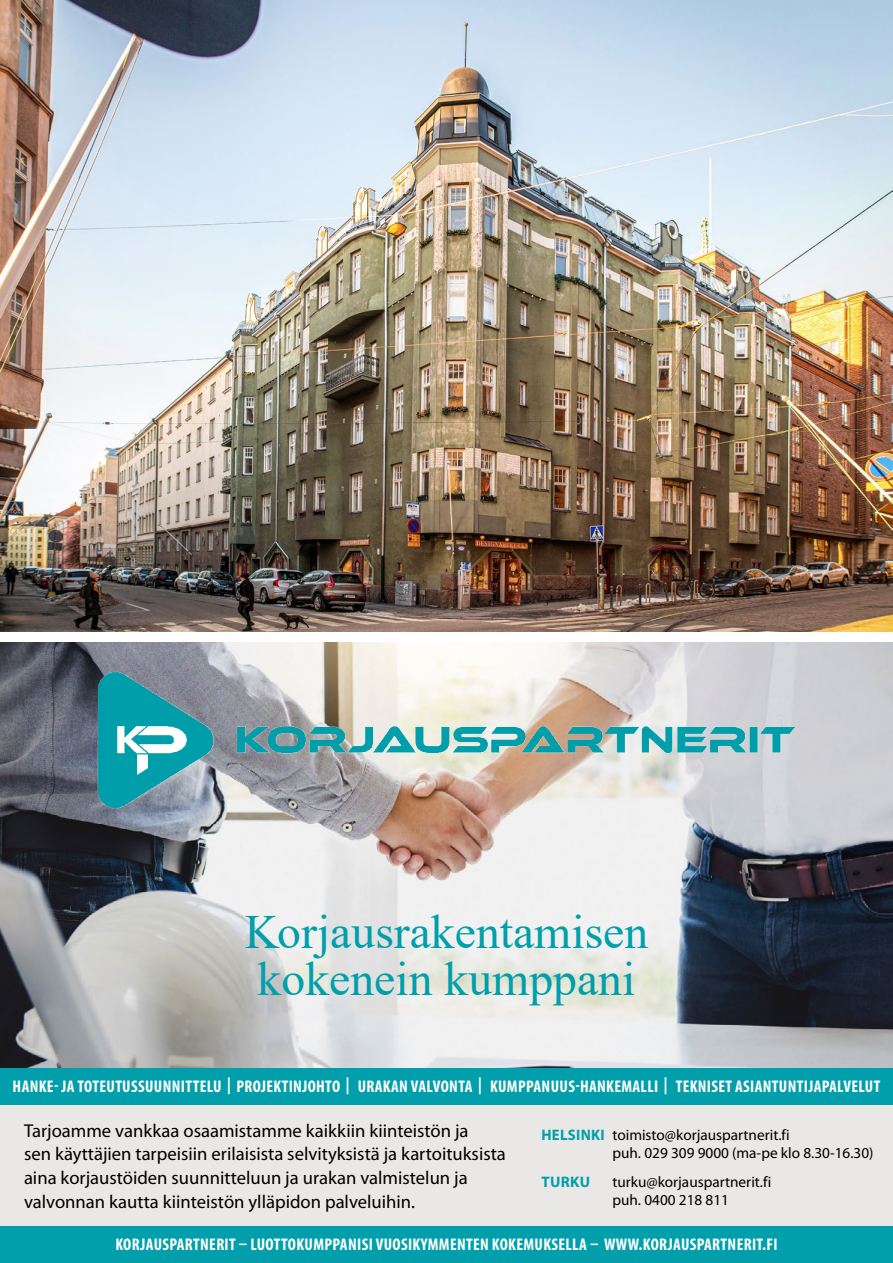
<style>
.page{position:relative;width:893px;height:1263px;background:#fff}
.page>*{position:absolute;margin:0;border:0;box-sizing:border-box;transform-origin:0 0}
.t1{font:47.7px/47.7px "Times New Roman";color:#009fab}
.t2{font:18.6px/23.7px "Myriad Pro";color:#000}
.t3{font:700 condensed 16.95px "Myriad Pro";letter-spacing:.02em;color:#fff}
.t4{font:15.3px/18.3px "Myriad Pro";color:#000}
.t5{font:700 15.3px "Myriad Pro";letter-spacing:.02em;color:#009fab}
.s1{font-weight:700;color:#009fab}
</style>
<div class="page">
<div style="left:0;top:1105px;width:893px;height:122px;background:#e9e8e7"></div>
<img style="left:0;top:642px;width:893px;height:426px">
<div style="left:0;top:1068px;width:893px;height:36px;background:#009fab"></div>
<div style="left:0;top:1227px;width:893px;height:36px;background:#009fab"></div>
<img style="left:69px;top:642px;width:755px;height:195px">
<img style="left:0;top:0;width:893px;height:631px">
<p class="t1" style="left:245px;top:906px;width:405px">Korjausrakentamisen kokenein kumppani</p>
<p class="t3" style="left:13px;top:1077px;width:869px">HANKE- JA TOTEUTUSSUUNNITTELU | PROJEKTINJOHTO | URAKAN VALVONTA | KUMPPANUUS-HANKEMALLI | TEKNISET ASIANTUNTIJAPALVELUT</p>
<p class="t2" style="left:24px;top:1119px;width:483px">Tarjoamme vankkaa osaamistamme kaikkiin kiinteistön ja<br>sen käyttäjien tarpeisiin erilaisista selvityksistä ja kartoituksista aina korjaustöiden suunnitteluun ja urakan valmistelun ja valvonnan kautta kiinteistön ylläpidon palveluihin.</p>
<p class="t4" style="left:612px;top:1126px;width:263px;text-indent:-71px"><span class="s1">HELSINKI</span> toimisto@korjauspartnerit.fi<br>puh. 029 309 9000 (ma-pe klo 8.30-16.30)</p>
<p class="t5" style="left:541px;top:1173px;width:50px">TURKU</p>
<p class="t4" style="left:612px;top:1173px;width:160px">turku@korjauspartnerit.fi puh. 0400 218 811</p>
<p class="t3" style="left:115px;top:1235px;width:664px">KORJAUSPARTNERIT – LUOTTOKUMPPANISI VUOSIKYMMENTEN KOKEMUKSELLA – WWW.KORJAUSPARTNERIT.FI</p>
</div>
